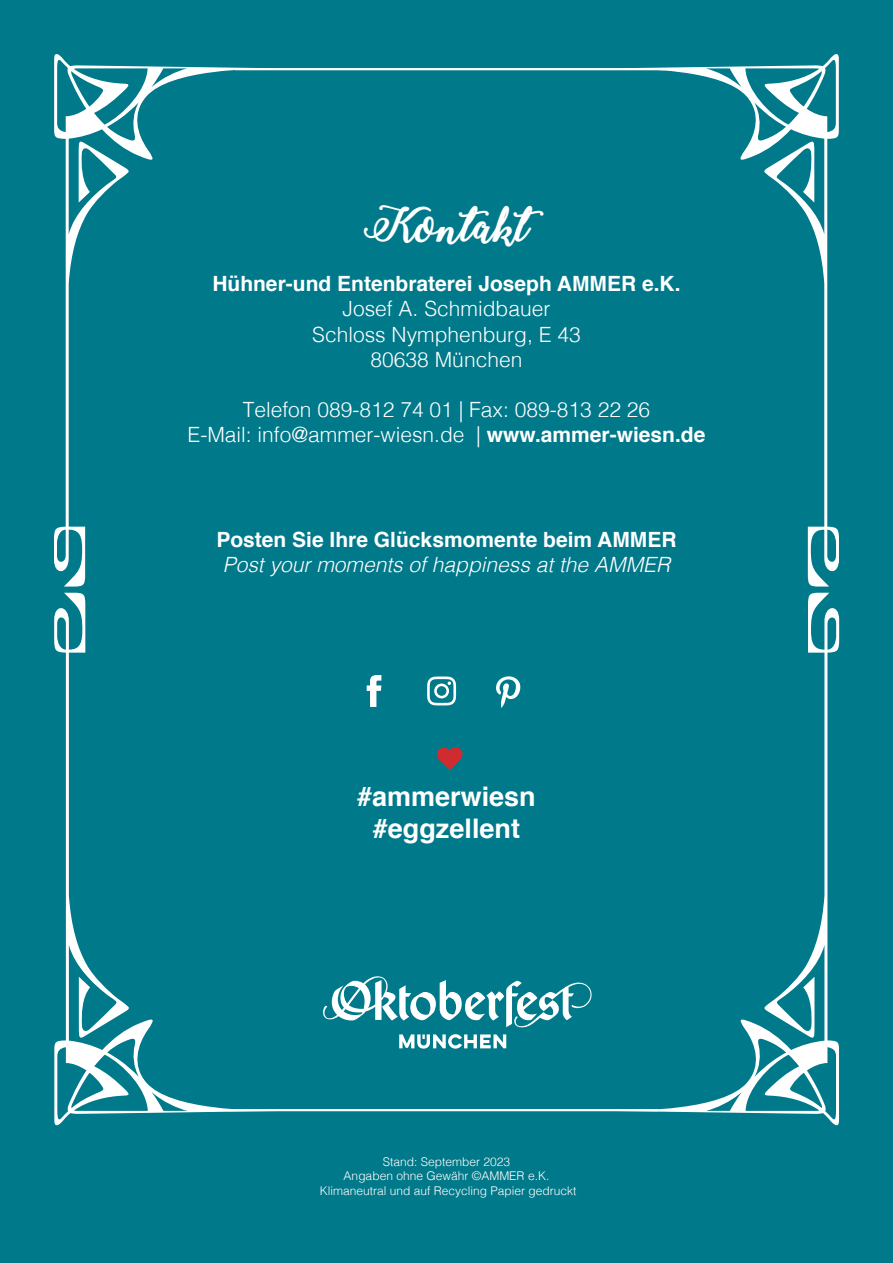
<style>
.page{position:relative;width:893px;height:1263px;background:#00798a}
.page>*{position:absolute;margin:0;border:0;box-sizing:border-box;transform-origin:0 0}
.t1{font:45px "Bold Stylish Calligraphy";color:#fff}
.t2{font:700 27px/32.4px "Helvetica";color:#fff;text-align:center}
.t3{font:300 21px/25.2px "Helvetica";color:#fff;text-align:center}
.t4{font:700 21px "Helvetica";color:#fff}
.t5{font:italic 300 21px "Helvetica";color:#fff}
.t6{font:300 12px/14.4px "Helvetica";color:#fff;text-align:center}
.s1{font-weight:700}
</style>
<div class="page">
<svg style="left:54px;top:54px;width:232px;height:532px"></svg>
<svg style="left:607px;top:54px;width:232px;height:532px"></svg>
<hr style="left:235px;top:68px;width:429px;height:2px;background:#fff">
<svg style="left:607px;top:593px;width:232px;height:533px"></svg>
<svg style="left:54px;top:593px;width:232px;height:533px"></svg>
<hr style="left:229px;top:1109px;width:429px;height:2px;background:#fff">
<svg style="left:437px;top:747px;width:26px;height:23px"></svg>
<svg style="left:367px;top:675px;width:14px;height:32px"></svg>
<svg style="left:496px;top:676px;width:24px;height:32px"></svg>
<svg style="left:427px;top:676px;width:29px;height:29px"></svg>
<svg style="left:399px;top:1034px;width:107px;height:15px"></svg>
<svg style="left:323px;top:976px;width:269px;height:52px"></svg>
<h1 class="t1" style="left:364px;top:199px;width:166px">Kontakt</h1>
<p class="t4" style="left:212px;top:267px;width:470px">Hühner-und Entenbraterei Joseph AMMER e.K.</p>
<p class="t3" style="left:312px;top:295px;width:270px">Josef A. Schmidbauer<br>Schloss Nymphenburg, E 43<br>80638 München</p>
<p class="t3" style="left:188px;top:396px;width:519px">Telefon 089-812 74 01 | Fax: 089-813 22 26<br>E-Mail: info@ammer-wiesn.de | <span class="s1">www.ammer-wiesn.de</span></p>
<p class="t4" style="left:216px;top:522px;width:462px">Posten Sie Ihre Glücksmomente beim AMMER</p>
<p class="t5" style="left:223px;top:547px;width:448px">Post your moments of happiness at the AMMER</p>
<p class="t2" style="left:357px;top:781px;width:180px">#ammerwiesn #eggzellent</p>
<p class="t6" style="left:320px;top:1154px;width:258px">Stand: September 2023<br>Angaben ohne Gewähr ©AMMER e.K.<br>Klimaneutral und auf Recycling Papier gedruckt</p>
</div>
